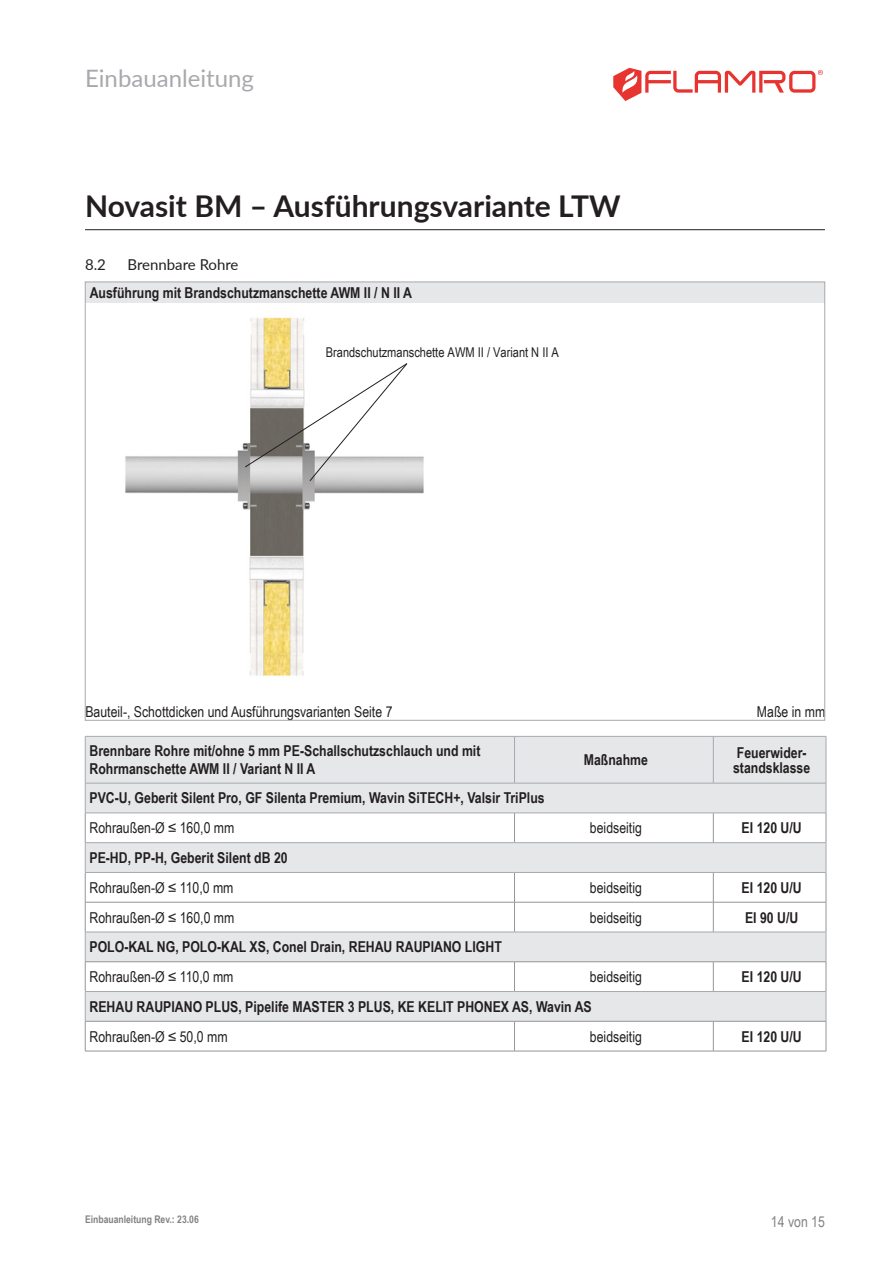
<style>
.page{position:relative;width:893px;height:1263px;background:#fff}
.page>*{position:absolute;margin:0;border:0;box-sizing:border-box;transform-origin:0 0}
.t1{font:700 30px "Lato";color:#231f20}
.t2{font:24px "Lato";color:#a8a9ad}
.p___Tabelle_Kopf_lin{font:700 15px/18px "Arial Narrow";color:#231f20}
.p___Tabellentext_lin{font:15px "Arial Narrow";color:#231f20}
.p___Tabelle_Kopf_mit{font:700 15px/15px "Arial Narrow";color:#231f20}
.p___Tabellentext_mit{font:15px "Arial Narrow";color:#231f20}
.p___Fließtext{font:15px "Arial Narrow";color:#231f20}
.p___Zwischenüberschr{font:700 15px "Arial Narrow";color:#231f20}
.t3{font:15px "Lato";color:#231f20}
.p___Fließtext_rechts{font:15px "Arial Narrow";color:#231f20}
.t4{font:15px "Arial Narrow";color:#808285}
.t5{font:13.5px "Arial Narrow";color:#231f20}
.t6{font:700 10.5px "Arial Narrow";color:#808285}
</style>
<div class="page">
<hr style="left:85px;top:229px;width:740px;height:1px;background:#231f20">
<svg style="left:86px;top:737px;width:740px;height:284px;fill:#e6e7e9"></svg>
<svg style="left:514px;top:814px;width:1px;height:28px"></svg>
<svg style="left:514px;top:873px;width:1px;height:29px"></svg>
<hr style="left:514px;top:902px;width:1px;height:30px;background:#939598">
<hr style="left:826px;top:902px;width:1px;height:30px;background:#939598">
<svg style="left:514px;top:962px;width:1px;height:29px"></svg>
<hr style="left:514px;top:1021px;width:1px;height:30px;background:#939598">
<hr style="left:826px;top:1021px;width:1px;height:30px;background:#939598">
<hr style="left:514px;top:736px;width:199px;height:1px;background:#a8a9ad">
<hr style="left:514px;top:1051px;width:199px;height:1px;background:#939598">
<hr style="left:713px;top:736px;width:113px;height:1px;background:#a8a9ad">
<hr style="left:713px;top:736px;width:1px;height:47px;background:#a8a9ad">
<hr style="left:826px;top:736px;width:1px;height:47px;background:#a8a9ad">
<hr style="left:826px;top:783px;width:1px;height:30px;background:#a8a9ad">
<svg style="left:826px;top:813px;width:1px;height:89px"></svg>
<svg style="left:826px;top:932px;width:1px;height:89px"></svg>
<hr style="left:713px;top:1051px;width:113px;height:1px;background:#939598">
<hr style="left:85px;top:902px;width:1px;height:30px;background:#939598">
<hr style="left:85px;top:1021px;width:1px;height:30px;background:#939598">
<hr style="left:85px;top:736px;width:429px;height:1px;background:#a8a9ad">
<hr style="left:85px;top:736px;width:1px;height:47px;background:#a8a9ad">
<hr style="left:514px;top:736px;width:1px;height:47px;background:#a8a9ad">
<hr style="left:85px;top:1051px;width:429px;height:1px;background:#939598">
<hr style="left:85px;top:783px;width:429px;height:1px;background:#a8a9ad">
<hr style="left:85px;top:783px;width:1px;height:30px;background:#a8a9ad">
<hr style="left:514px;top:783px;width:199px;height:1px;background:#a8a9ad">
<hr style="left:713px;top:783px;width:113px;height:1px;background:#a8a9ad">
<hr style="left:85px;top:842px;width:429px;height:1px;background:#a8a9ad">
<svg style="left:85px;top:814px;width:1px;height:88px"></svg>
<hr style="left:514px;top:842px;width:199px;height:1px;background:#a8a9ad">
<hr style="left:713px;top:842px;width:113px;height:1px;background:#a8a9ad">
<hr style="left:85px;top:872px;width:429px;height:1px;background:#a8a9ad">
<hr style="left:514px;top:872px;width:199px;height:1px;background:#a8a9ad">
<hr style="left:713px;top:872px;width:113px;height:1px;background:#a8a9ad">
<hr style="left:85px;top:932px;width:429px;height:1px;background:#a8a9ad">
<hr style="left:514px;top:932px;width:199px;height:1px;background:#a8a9ad">
<hr style="left:713px;top:932px;width:113px;height:1px;background:#a8a9ad">
<hr style="left:85px;top:961px;width:429px;height:1px;background:#939598">
<hr style="left:514px;top:961px;width:199px;height:1px;background:#939598">
<hr style="left:713px;top:961px;width:113px;height:1px;background:#939598">
<hr style="left:85px;top:991px;width:429px;height:1px;background:#a8a9ad">
<svg style="left:85px;top:932px;width:1px;height:89px"></svg>
<hr style="left:514px;top:991px;width:199px;height:1px;background:#a8a9ad">
<hr style="left:713px;top:991px;width:113px;height:1px;background:#a8a9ad">
<hr style="left:85px;top:1021px;width:429px;height:1px;background:#939598">
<hr style="left:514px;top:1021px;width:199px;height:1px;background:#939598">
<hr style="left:713px;top:1021px;width:113px;height:1px;background:#939598">
<svg style="left:713px;top:814px;width:1px;height:28px"></svg>
<svg style="left:713px;top:873px;width:1px;height:29px"></svg>
<hr style="left:713px;top:902px;width:1px;height:30px;background:#939598">
<svg style="left:713px;top:962px;width:1px;height:29px"></svg>
<hr style="left:713px;top:1021px;width:1px;height:30px;background:#939598">
<hr style="left:85px;top:813px;width:429px;height:1px;background:#a8a9ad">
<hr style="left:514px;top:813px;width:199px;height:1px;background:#a8a9ad">
<hr style="left:713px;top:813px;width:113px;height:1px;background:#a8a9ad">
<hr style="left:85px;top:902px;width:429px;height:1px;background:#939598">
<hr style="left:514px;top:902px;width:199px;height:1px;background:#939598">
<hr style="left:713px;top:902px;width:113px;height:1px;background:#939598">
<div style="left:85px;top:282px;width:740px;height:21px;background:#e6e7e9"></div>
<img style="left:125px;top:317px;width:299px;height:360px">
<svg style="left:244px;top:363px;width:164px;height:119px"></svg>
<svg style="left:613px;top:68px;width:210px;height:33px"></svg>
<h2 class="t2" style="left:85px;top:61px;width:170px">Einbauanleitung</h2>
<h1 class="t1" style="left:85px;top:184px;width:537px">Novasit BM – Ausführungsvariante LTW</h1>
<p class="t3" style="left:85px;top:253px;width:22px">8.2</p>
<p class="t3" style="left:128px;top:253px;width:112px">Brennbare Rohre</p>
<p class="p___Zwischenüberschr" style="left:90px;top:282px;width:324px">Ausführung mit Brandschutzmanschette AWM II / N II A</p>
<p class="t5" style="left:326px;top:343px;width:235px">Brandschutzmanschette AWM II / Variant N II A</p>
<p class="p___Fließtext" style="left:85px;top:701px;width:309px">Bauteil-, Schottdicken und Ausführungsvarianten Seite 7</p>
<p class="p___Fließtext_rechts" style="left:757px;top:701px;width:70px">Maße in mm</p>
<p class="p___Tabelle_Kopf_lin" style="left:89px;top:741px;width:392px">Brennbare Rohre mit/ohne 5 mm PE-Schallschutzschlauch und mit<br>Rohrmanschette AWM II / Variant N II A</p>
<p class="p___Tabelle_Kopf_mit" style="left:584px;top:752px;width:66px">Maßnahme</p>
<p class="p___Tabelle_Kopf_mit" style="left:733px;top:744px;width:79px">Feuerwider&shy;standsklasse</p>
<p class="p___Tabelle_Kopf_lin" style="left:89px;top:788px;width:457px">PVC-U, Geberit Silent Pro, GF Silenta Premium, Wavin SiTECH+, Valsir TriPlus</p>
<p class="p___Tabellentext_lin" style="left:89px;top:817px;width:146px">Rohraußen-Ø ≤ 160,0 mm</p>
<p class="p___Tabellentext_mit" style="left:590px;top:817px;width:53px">beidseitig</p>
<p class="p___Tabelle_Kopf_mit" style="left:742px;top:820px;width:62px">EI 120 U/U</p>
<p class="p___Tabelle_Kopf_lin" style="left:89px;top:848px;width:200px">PE-HD, PP-H, Geberit Silent dB 20</p>
<p class="p___Tabellentext_lin" style="left:89px;top:876px;width:146px">Rohraußen-Ø ≤ 110,0 mm</p>
<p class="p___Tabellentext_mit" style="left:590px;top:876px;width:53px">beidseitig</p>
<p class="p___Tabelle_Kopf_mit" style="left:742px;top:879px;width:62px">EI 120 U/U</p>
<p class="p___Tabellentext_lin" style="left:89px;top:906px;width:146px">Rohraußen-Ø ≤ 160,0 mm</p>
<p class="p___Tabellentext_mit" style="left:590px;top:906px;width:53px">beidseitig</p>
<p class="p___Tabelle_Kopf_mit" style="left:745px;top:909px;width:55px">EI 90 U/U</p>
<p class="p___Tabelle_Kopf_lin" style="left:89px;top:937px;width:414px">POLO-KAL NG, POLO-KAL XS, Conel Drain, REHAU RAUPIANO LIGHT</p>
<p class="p___Tabellentext_lin" style="left:89px;top:966px;width:146px">Rohraußen-Ø ≤ 110,0 mm</p>
<p class="p___Tabellentext_mit" style="left:590px;top:966px;width:53px">beidseitig</p>
<p class="p___Tabelle_Kopf_mit" style="left:742px;top:968px;width:62px">EI 120 U/U</p>
<p class="p___Tabelle_Kopf_lin" style="left:89px;top:997px;width:504px">REHAU RAUPIANO PLUS, Pipelife MASTER 3 PLUS, KE KELIT PHONEX AS, Wavin AS</p>
<p class="p___Tabellentext_lin" style="left:89px;top:1025px;width:140px">Rohraußen-Ø ≤ 50,0 mm</p>
<p class="p___Tabellentext_mit" style="left:590px;top:1025px;width:53px">beidseitig</p>
<p class="p___Tabelle_Kopf_mit" style="left:742px;top:1028px;width:62px">EI 120 U/U</p>
<p class="t6" style="left:85px;top:1212px;width:115px">Einbauanleitung Rev.: 23.06</p>
<p class="t4" style="left:771px;top:1210px;width:56px">14 von 15</p>
</div>
